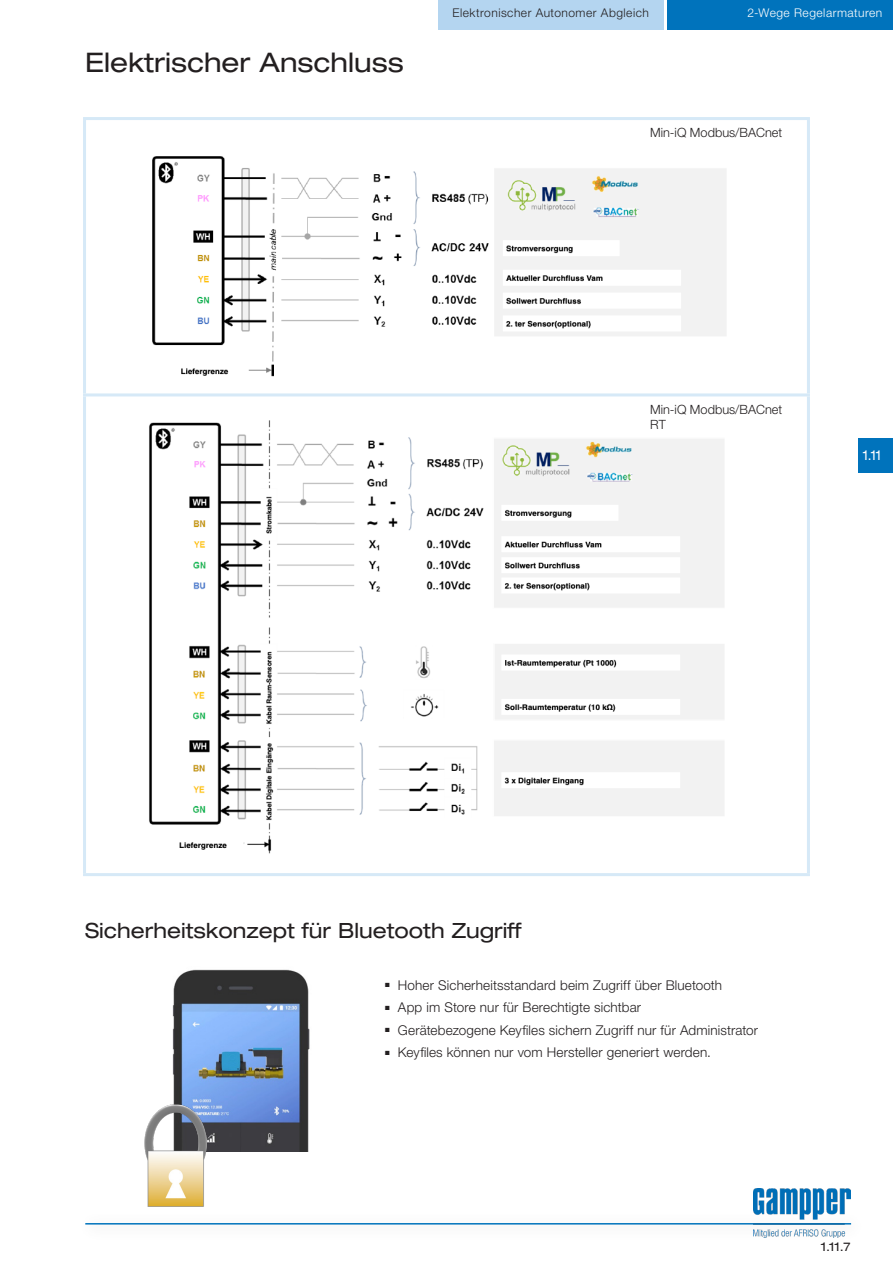
<style>
.page{position:relative;width:893px;height:1263px;background:#fff}
.page>*{position:absolute;margin:0;border:0;box-sizing:border-box;transform-origin:0 0}
.t1{font:expanded 27px "Helvetica Neue LT Std";color:#231f20}
.t2{font:expanded 21px "Helvetica Neue LT Std";color:#231f20}
.t3{font:300 13.5px "Helvetica Neue LT Std";letter-spacing:.01em;color:#231f20}
.Kapitel{font:expanded 13.5px "Helvetica Neue LT Std";color:#fff;scale:.85 1}
.t4{font:300 12.75px/15.3px "Helvetica Neue LT Std";color:#231f20}
.t5{font:300 12px "Helvetica Neue LT Std";letter-spacing:.04em;color:#231f20}
.t6{font:300 12px "Helvetica Neue LT Std";letter-spacing:.04em;color:#fff}
.t7{font:expanded 12px "Helvetica Neue LT Std";color:#231f20}
</style>
<div class="page">
<hr style="left:85px;top:1223px;width:766px;height:1px;background:#0073bc">
<div style="left:668px;top:0;width:225px;height:30px;background:#0073bc"></div>
<div style="left:438px;top:0;width:225px;height:30px;background:#b4d5f0"></div>
<img style="left:753px;top:1188px;width:97px;height:49px">
<hr style="left:83px;top:117px;width:727px;height:3px;background:#d6e9f7">
<hr style="left:83px;top:120px;width:3px;height:273px;background:#d6e9f7">
<hr style="left:807px;top:120px;width:3px;height:273px;background:#d6e9f7">
<hr style="left:83px;top:393px;width:727px;height:3px;background:#d6e9f7">
<hr style="left:83px;top:396px;width:3px;height:477px;background:#d6e9f7">
<hr style="left:807px;top:396px;width:3px;height:477px;background:#d6e9f7">
<hr style="left:83px;top:873px;width:727px;height:3px;background:#d6e9f7">
<img style="left:152px;top:156px;width:574px;height:221px">
<img style="left:149px;top:420px;width:575px;height:434px">
<img style="left:172px;top:969px;width:138px;height:182px">
<img style="left:145px;top:1104px;width:61px;height:103px">
<div style="left:859px;top:438px;width:34px;height:34px;background:#0073bc"></div>
<p class="t1" style="left:85px;top:46px;width:320px">Elektrischer Anschluss</p>
<p class="t5" style="left:452px;top:5px;width:198px">Elektronischer Autonomer Abgleich</p>
<p class="t6" style="left:747px;top:5px;width:136px">2-Wege Regelarmaturen</p>
<p class="t4" style="left:650px;top:125px;width:134px">Min-iQ Modbus/BACnet</p>
<p class="t4" style="left:650px;top:401px;width:134px">Min-iQ Modbus/BACnet<br>RT</p>
<p class="Kapitel" style="left:863px;top:446px;width:23px">1.11</p>
<p class="t2" style="left:85px;top:917px;width:438px">Sicherheitskonzept für Bluetooth Zugriff</p>
<p class="t3" style="left:385px;top:977px;width:339px">■ Hoher Sicherheitsstandard beim Zugriff über Bluetooth</p>
<p class="t3" style="left:385px;top:999px;width:257px">■ App im Store nur für Berechtigte sichtbar</p>
<p class="t3" style="left:385px;top:1022px;width:374px">■ Gerätebezogene Keyfiles sichern Zugriff nur für Administrator</p>
<p class="t3" style="left:385px;top:1044px;width:327px">■ Keyfiles können nur vom Hersteller generiert werden.</p>
<p class="t7" style="left:821px;top:1239px;width:31px">1.11.7</p>
</div>
